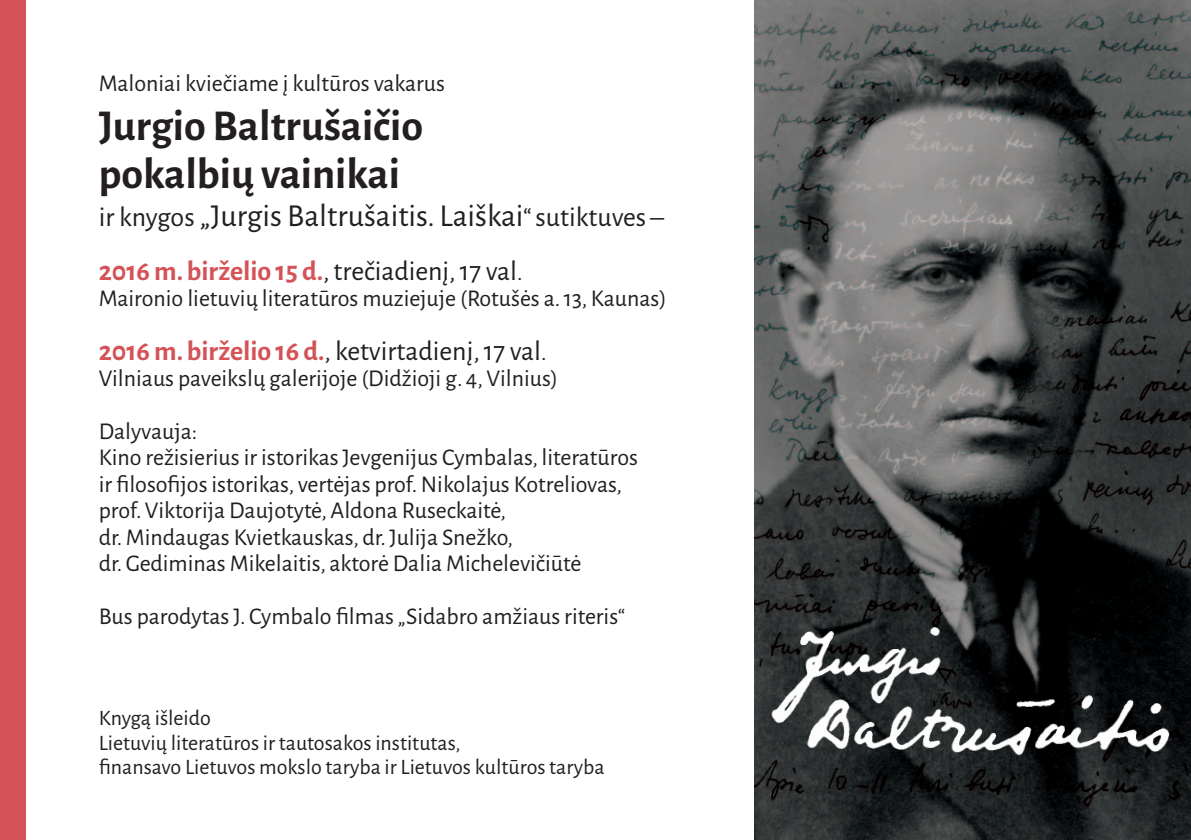
<style>
.page{position:relative;width:1191px;height:840px;background:#fff}
.page>*{position:absolute;margin:0;border:0;box-sizing:border-box;transform-origin:0 0}
.t1{font:700 44px/48.4px "Alegreya Sans";color:#231f20}
.t2{font:32px "Alegreya Sans";color:#231f20}
.t3{font:28px "Alegreya Sans";color:#231f20}
.t4{font:700 28px "Alegreya Sans";color:#d45358}
.t5{font:24px/26.4px "Alegreya Sans";color:#231f20}
.t6{font:22px/24.2px "Alegreya Sans";color:#231f20}
.s1{font-size:28px}
.s2{font-weight:400;color:#231f20}
.s3{font-weight:400;font-size:24px;color:#231f20}
.s4{font-weight:700;color:#d45358}
.s5{font-size:24px}
</style>
<div class="page">
<div style="left:0;top:0;width:26px;height:839px;background:#d45358"></div>
<img style="left:754px;top:0;width:437px;height:839px">
<img style="left:795px;top:667px;width:396px;height:144px">
<img style="left:754px;top:598px;width:201px;height:130px">
<p class="t5" style="left:99px;top:69px;width:348px">Maloniai kviečiame į kultūros vakarus</p>
<h1 class="t1" style="left:99px;top:98px;width:326px">Jurgio Baltrušaičio pokalbių vainikai</h1>
<h2 class="t2" style="left:99px;top:194px;width:566px"><span class="s1">ir knygos</span> „Jurgis Baltrušaitis. Laiškai<span class="s1">“ sutiktuves –</span></h2>
<p class="t4" style="left:99px;top:250px;width:425px">2016 m. birželio 15 d.<span class="s2">, trečiadienį, 17 val</span><span class="s3">.</span></p>
<p class="t5" style="left:99px;top:284px;width:569px">Maironio lietuvių literatūros muziejuje (Rotušės a. 13, Kaunas)</p>
<p class="t3" style="left:99px;top:331px;width:449px"><span class="s4">2016 m. birželio 16 d.</span>, ketvirtadienį, 17 val<span class="s5">.</span></p>
<p class="t5" style="left:99px;top:364px;width:460px">Vilniaus paveikslų galerijoje (Didžioji g. 4, Vilnius)</p>
<p class="t5" style="left:99px;top:417px;width:541px">Dalyvauja:<br>Kino režisierius ir istorikas Jevgenijus Cymbalas, literatūros ir filosofijos istorikas, vertėjas prof. Nikolajus Kotreliovas, prof. Viktorija Daujotytė, Aldona Ruseckaitė,<br>dr. Mindaugas Kvietkauskas, dr. Julija Snežko,<br>dr. Gediminas Mikelaitis, aktorė Dalia Michelevičiūtė</p>
<p class="t5" style="left:99px;top:601px;width:528px">Bus parodytas J. Cymbalo filmas „Sidabro amžiaus riteris“</p>
<p class="t6" style="left:99px;top:704px;width:507px">Knygą išleido<br>Lietuvių literatūros ir tautosakos institutas,<br>finansavo Lietuvos mokslo taryba ir Lietuvos kultūros taryba</p>
</div>
